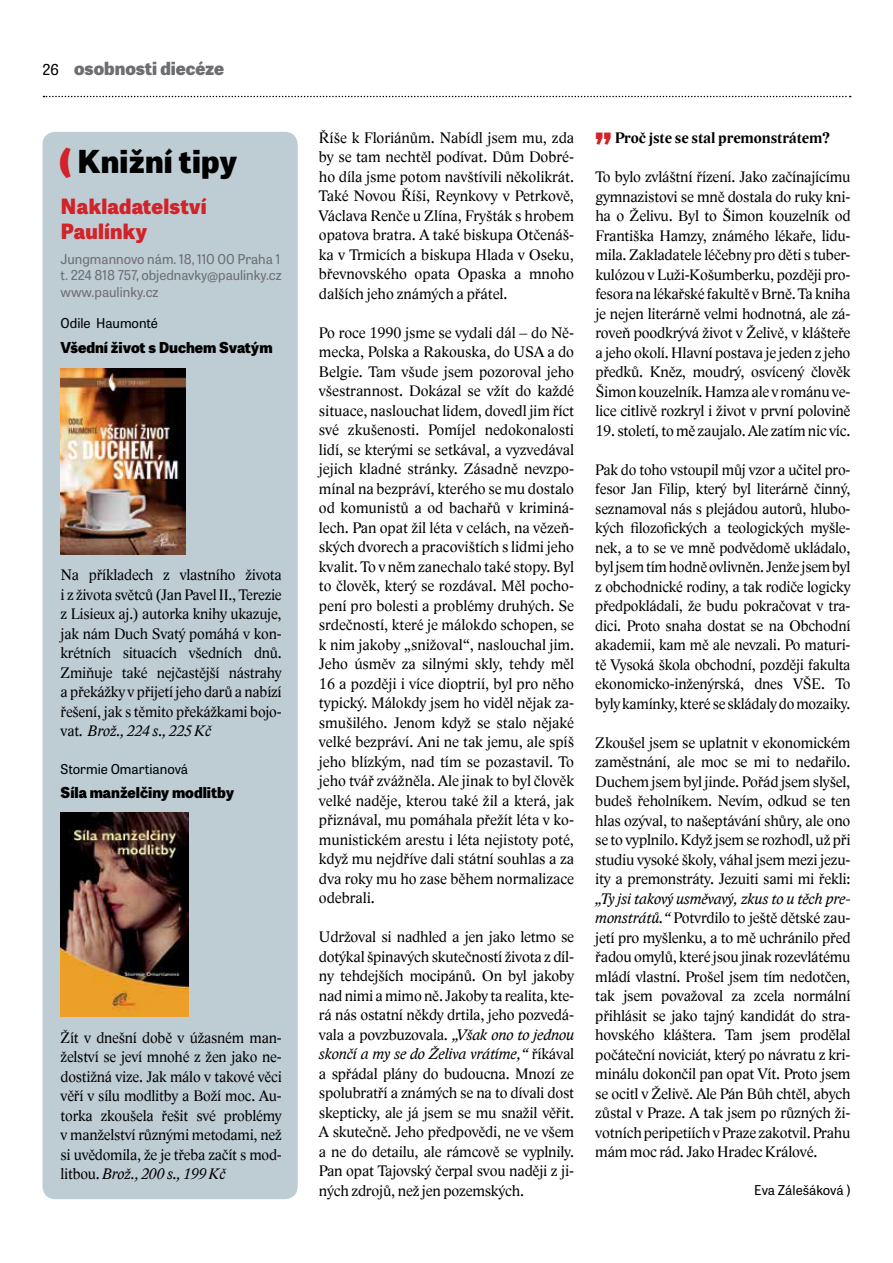
<style>
.page{position:relative;width:893px;height:1263px;background:#fff}
.page>*{position:absolute;margin:0;border:0;box-sizing:border-box;transform-origin:0 0}
.t1{font:800 36px "Tablet Gothic";color:#d2232a}
.t2{font:800 31.5px "Tablet Gothic";letter-spacing:.01em;color:#000}
.t3{font:800 21px/25.2px "Tablet Gothic";letter-spacing:.01em;color:#d2232a}
.t4{font:800 18px "Tablet Gothic";color:#6d6e71}
.t5{font:15.75px/19.5px "Lido STFCE";letter-spacing:-.01em;color:#000;text-align:justify}
.t6{font:700 15.75px "Lido STFCE";color:#000}
.t7{font:800 15px "Tablet Gothic";color:#000}
.t8{font:13.5px/16.5px "Tablet Gothic";color:#6d6e71;text-align:justify}
.t9{font:13.5px "Tablet Gothic";color:#000}
.s1{font-weight:400;font-size:15px;color:#000}
.s2{color:#d2232a}
.s3{font-style:italic}
</style>
<div class="page">
<svg style="left:43px;top:96px;width:808px;height:1px"></svg>
<div style="left:43px;top:132px;width:255px;height:1067px;background:#beccd3;border-radius:13px"></div>
<img style="left:61px;top:369px;width:124px;height:185px">
<img style="left:61px;top:812px;width:127px;height:205px">
<p class="t4" style="left:43px;top:55px;width:183px"><span class="s1">26</span> osobnosti diecéze</p>
<h2 class="t2" style="left:60px;top:138px;width:179px"><span class="s2">(</span> Knižní tipy</h2>
<h3 class="t3" style="left:61px;top:192px;width:148px">Nakladatelství<br>Paulínky</h3>
<p class="t8" style="left:61px;top:250px;width:222px">Jungmannovo nám. 18, 110 00 Praha 1 t. 224 818 757, objednavky@paulinky.cz www.paulinky.cz</p>
<p class="t9" style="left:61px;top:314px;width:99px">Odile Haumonté</p>
<p class="t7" style="left:61px;top:336px;width:214px">Všední život s Duchem Svatým</p>
<p class="t5" style="left:61px;top:565px;width:223px">Na příkladech z vlastního života i z života světců (Jan Pavel II., Terezie z Lisieux aj.) autorka knihy ukazuje, jak nám Duch Svatý pomáhá v kon&shy;krétních situacích všedních dnů.<br>Zmiňuje také nejčastější nástrahy a překážky v přijetí jeho darů a nabízí řešení, jak s těmito překážkami bojo&shy;vat. <span class="s3">Brož., 224 s., 225 Kč</span></p>
<p class="t9" style="left:61px;top:760px;width:129px">Stormie Omartianová</p>
<p class="t7" style="left:61px;top:782px;width:175px">Síla manželčiny modlitby</p>
<p class="t5" style="left:61px;top:1028px;width:223px">Žít v dnešní době v úžasném man&shy;želství se jeví mnohé z žen jako ne&shy;dostižná vize. Jak málo v takové věci věří v sílu modlitby a Boží moc. Au&shy;torka zkoušela řešit své problémy v manželství různými metodami, než si uvědomila, že je třeba začít s mod&shy;litbou. <span class="s3">Brož., 200 s., 199 Kč</span></p>
<p class="t5" style="left:319px;top:128px;width:257px">Říše k Floriánům. Nabídl jsem mu, zda by se tam nechtěl podívat. Dům Dobré&shy;ho díla jsme potom navštívili několikrát.<br>Také Novou Říši, Reynkovy v Petrkově, Václava Renče u Zlína, Fryšták s hrobem opatova bratra. A také biskupa Otčenáš&shy;ka v Trmicích a biskupa Hlada v Oseku, břevnovského opata Opaska a mnoho dalších jeho známých a přátel.</p>
<p class="t5" style="left:319px;top:323px;width:257px">Po roce 1990 jsme se vydali dál – do Ně&shy;mecka, Polska a Rakouska, do USA a do Belgie. Tam všude jsem pozoroval jeho všestrannost. Dokázal se vžít do každé situace, naslouchat lidem, dovedl jim říct své zkušenosti. Pomíjel nedokonalosti lidí, se kterými se setkával, a vyzvedával jejich kladné stránky. Zásadně nevzpo&shy;mínal na bezpráví, kterého se mu dostalo od komunistů a od bachařů v kriminá&shy;lech. Pan opat žil léta v celách, na vězeň&shy;ských dvorech a pracovištích s lidmi jeho kvalit. To v něm zanechalo také stopy. Byl to člověk, který se rozdával. Měl pocho&shy;pení pro bolesti a problémy druhých. Se srdečností, které je málokdo schopen, se k nim jakoby „snižoval“, naslouchal jim.<br>Jeho úsměv za silnými skly, tehdy měl 16 a později i více dioptrií, byl pro něho typický. Málokdy jsem ho viděl nějak za&shy;smušilého. Jenom když se stalo nějaké velké bezpráví. Ani ne tak jemu, ale spíš jeho blízkým, nad tím se pozastavil. To jeho tvář zvážněla. Ale jinak to byl člověk velké naděje, kterou také žil a která, jak přiznával, mu pomáhala přežít léta v ko&shy;munistickém arestu i léta nejistoty poté, když mu nejdříve dali státní souhlas a za dva roky mu ho zase během normalizace odebrali.</p>
<p class="t5" style="left:319px;top:927px;width:257px">Udržoval si nadhled a jen jako letmo se dotýkal špinavých skutečností života z díl&shy;ny tehdejších mocipánů. On byl jakoby nad nimi amimo ně. Jakoby ta realita, kte&shy;rá nás ostatní někdy drtila, jeho pozvedá&shy;vala a povzbuzovala. <span class="s3">„Však ono to jednou skončí a my se do Želiva vrátíme,“</span> říkával a spřádal plány do budoucna. Mnozí ze spolubratří a známých se na to dívali dost skepticky, ale já jsem se mu snažil věřit.<br>A skutečně. Jeho předpovědi, ne ve všem a ne do detailu, ale rámcově se vyplnily.<br>Pan opat Tajovský čerpal svou naději z ji&shy;ných zdrojů, než jen pozemských.</p>
<h1 class="t1" style="left:595px;top:98px;width:18px">„</h1>
<p class="t6" style="left:615px;top:128px;width:217px">Proč jste se stal premonstrátem?</p>
<p class="t5" style="left:595px;top:167px;width:257px">To bylo zvláštní řízení. Jako začínajícímu gymnazistovi se mně dostala do ruky kni&shy;ha o Želivu. Byl to Šimon kouzelník od Františka Hamzy, známého lékaře, lidu&shy;mila. Zakladatele léčebny pro děti s tuber&shy;kulózou v Luži-Košumberku, později pro&shy;fesora na lékařské fakultě vBrně. Ta kniha je nejen literárně velmi hodnotná, ale zá&shy;roveň poodkrývá život v Želivě, v klášteře a jeho okolí. Hlavní postava je jeden z jeho předků. Kněz, moudrý, osvícený člověk Šimon kouzelník. Hamza ale v románu ve&shy;lice citlivě rozkryl i život v první polovině</p>
<p class="t5" style="left:595px;top:421px;width:257px">19. století, to mě zaujalo. Ale zatím nic víc.</p>
<p class="t5" style="left:595px;top:460px;width:257px">Pak do toho vstoupil můj vzor a učitel pro&shy;fesor Jan Filip, který byl literárně činný, seznamoval nás s plejádou autorů, hlubo&shy;kých filozofických a teologických myšle&shy;nek, a to se ve mně podvědomě ukládalo, byl jsem tím hodně ovlivněn. Jenže jsem byl z obchodnické rodiny, a tak rodiče logicky předpokládali, že budu pokračovat v tra&shy;dici. Proto snaha dostat se na Obchodní akademii, kam mě ale nevzali. Po maturi&shy;tě Vysoká škola obchodní, později fakulta ekonomicko-inženýrská, dnes VŠE. To byly kamínky, které se skládaly do mozaiky.</p>
<p class="t5" style="left:595px;top:733px;width:257px">Zkoušel jsem se uplatnit v ekonomickém zaměstnání, ale moc se mi to nedařilo.<br>Duchem jsem byl jinde. Pořád jsem slyšel, budeš řeholníkem. Nevím, odkud se ten hlas ozýval, to našeptávání shůry, ale ono se to vyplnilo. Když jsem se rozhodl, už při studiu vysoké školy, váhal jsem mezi jezu&shy;ity a premonstráty. Jezuiti sami mi řekli:</p>
<p class="t5" style="left:595px;top:889px;width:257px"><span class="s3">„Ty jsi takový usměvavý, zkus to u těch pre&shy;monstrátů.“</span> Potvrdilo to ještě dětské zau&shy;jetí pro myšlenku, a to mě uchránilo před řadou omylů, které jsou jinak rozevlátému mládí vlastní. Prošel jsem tím nedotčen, tak jsem považoval za zcela normální přihlásit se jako tajný kandidát do stra&shy;hovského kláštera. Tam jsem prodělal počáteční noviciát, který po návratu z kri&shy;minálu dokončil pan opat Vít. Proto jsem se ocitl v Želivě. Ale Pán Bůh chtěl, abych zůstal v Praze. A tak jsem po různých ži&shy;votních peripetiích vPraze zakotvil. Prahu mám moc rád. Jako Hradec Králové.</p>
<p class="t9" style="left:754px;top:1181px;width:98px">Eva Zálešáková )</p>
</div>
